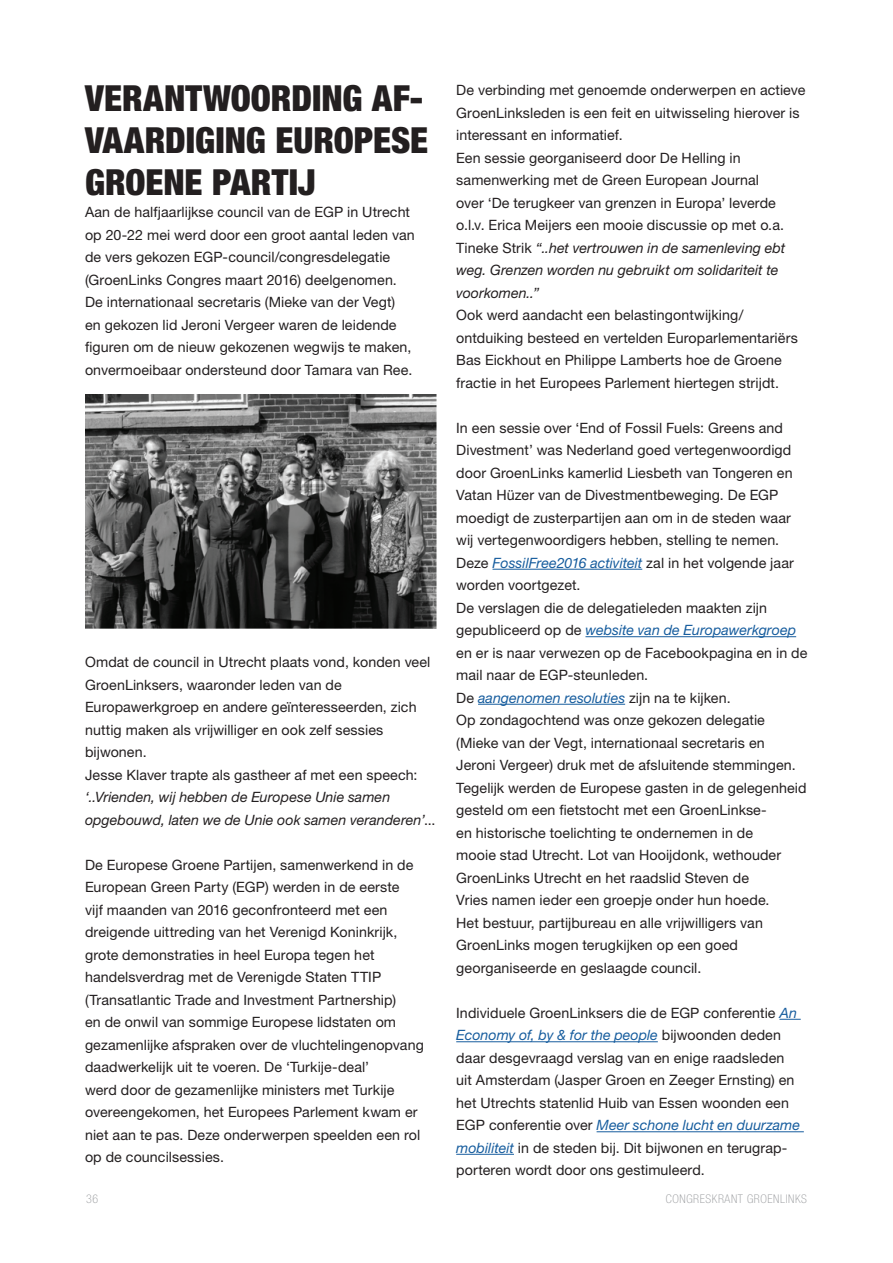
<style>
.page{position:relative;width:893px;height:1263px;background:#fff}
.page>*{position:absolute;margin:0;border:0;box-sizing:border-box;transform-origin:0 0}
.t1{font:900 condensed 36px/42px "Helvetica Neue LT Std";color:#231f20}
.t2{font:14.25px/22.5px "Helvetica Neue LT Std";letter-spacing:.005em;color:#231f20}
.t3{font:italic 14.25px/22.5px "Helvetica Neue LT";color:#231f20}
.t4{font:italic 14.25px "Helvetica Neue LT";color:#175d9e}
.t5{font:100 condensed 12px "Helvetica Neue LT Std";letter-spacing:.05em;color:#939598}
.s1{font-family:"Helvetica Neue LT Std";font-style:normal}
.s2{font-family:"Helvetica Neue LT";font-style:italic;color:#175d9e}
.s3{font-family:"Helvetica Neue LT Std";font-style:normal;color:#231f20}
</style>
<div class="page">
<img style="left:85px;top:395px;width:352px;height:233px">
<hr style="left:492px;top:569px;width:150px;height:1px;background:#175d9e">
<hr style="left:585px;top:636px;width:211px;height:1px;background:#175d9e">
<hr style="left:478px;top:704px;width:147px;height:1px;background:#175d9e">
<svg style="left:779px;top:1019px;width:22px;height:1px"></svg>
<hr style="left:456px;top:1041px;width:202px;height:1px;background:#175d9e">
<hr style="left:597px;top:1131px;width:207px;height:1px;background:#175d9e">
<hr style="left:456px;top:1154px;width:58px;height:1px;background:#175d9e">
<h1 class="t1" style="left:85px;top:76px;width:345px">VERANTWOORDING AF-<br>VAARDIGING EUROPESE<br>GROENE PARTIJ</h1>
<p class="t2" style="left:85px;top:201px;width:331px">Aan de halfjaarlijkse council van de EGP in Utrecht op 20-22 mei werd door een groot aantal leden van de vers gekozen EGP-council/congresdelegatie (GroenLinks Congres maart 2016) deelgenomen.<br>De internationaal secretaris (Mieke van der Vegt)<br>en gekozen lid Jeroni Vergeer waren de leidende figuren om de nieuw gekozenen wegwijs te maken, onvermoeibaar ondersteund door Tamara van Ree.</p>
<p class="t2" style="left:85px;top:651px;width:347px">Omdat de council in Utrecht plaats vond, konden veel GroenLinksers, waaronder leden van de Europawerkgroep en andere geïnteresseerden, zich nuttig maken als vrijwilliger en ook zelf sessies bijwonen.<br>Jesse Klaver trapte als gastheer af met een speech:</p>
<p class="t3" style="left:85px;top:786px;width:352px">‘..Vrienden, wij hebben de Europese Unie samen opgebouwd, laten we de Unie ook samen veranderen’<span class="s1">...</span></p>
<p class="t2" style="left:85px;top:853px;width:340px">De Europese Groene Partijen, samenwerkend in de European Green Party (EGP) werden in de eerste<br>vijf maanden van 2016 geconfronteerd met een dreigende uittreding van het Verenigd Koninkrijk, grote demonstraties in heel Europa tegen het handelsverdrag met de Verenigde Staten TTIP (Transatlantic Trade and Investment Partnership)<br>en de onwil van sommige Europese lidstaten om gezamenlijke afspraken over de vluchtelingenopvang daadwerkelijk uit te voeren. De ‘Turkije-deal’<br>werd door de gezamenlijke ministers met Turkije overeengekomen, het Europees Parlement kwam er niet aan te pas. Deze onderwerpen speelden een rol op de councilsessies.</p>
<p class="t2" style="left:456px;top:79px;width:351px">De verbinding met genoemde onderwerpen en actieve GroenLinksleden is een feit en uitwisseling hierover is interessant en informatief.<br>Een sessie georganiseerd door De Helling in samenwerking met de Green European Journal<br>over ‘De terugkeer van grenzen in Europa’ leverde o.l.v. Erica Meijers een mooie discussie op met o.a.</p>
<p class="t3" style="left:456px;top:236px;width:330px"><span class="s1">Tineke Strik</span> “..het vertrouwen in de samenleving ebt weg. Grenzen worden nu gebruikt om solidariteit te voorkomen..”</p>
<p class="t2" style="left:456px;top:304px;width:343px">Ook werd aandacht een belastingontwijking/ ontduiking besteed en vertelden Europarlementariërs Bas Eickhout en Philippe Lamberts hoe de Groene fractie in het Europees Parlement hiertegen strijdt.</p>
<p class="t2" style="left:456px;top:416px;width:339px">In een sessie over ‘End of Fossil Fuels: Greens and Divestment’ was Nederland goed vertegenwoordigd door GroenLinks kamerlid Liesbeth van Tongeren en Vatan Hüzer van de Divestmentbeweging. De EGP moedigt de zusterpartijen aan om in de steden waar wij vertegenwoordigers hebben, stelling te nemen.<br>Deze <span class="s2">FossilFree2016 activiteit</span> zal in het volgende jaar worden voortgezet.<br>De verslagen die de delegatieleden maakten zijn</p>
<p class="t4" style="left:456px;top:622px;width:341px"><span class="s3">gepubliceerd op de</span> website van de Europawerkgroep</p>
<p class="t2" style="left:456px;top:641px;width:353px">en er is naar verwezen op de Facebookpagina en in de mail naar de EGP-steunleden.</p>
<p class="t4" style="left:456px;top:689px;width:276px"><span class="s3">De</span> aangenomen resoluties <span class="s3">zijn na te kijken.</span></p>
<p class="t2" style="left:456px;top:709px;width:352px">Op zondagochtend was onze gekozen delegatie (Mieke van der Vegt, internationaal secretaris en Jeroni Vergeer) druk met de afsluitende stemmingen.<br>Tegelijk werden de Europese gasten in de gelegenheid gesteld om een fietstocht met een GroenLinkse-<br>en historische toelichting te ondernemen in de<br>mooie stad Utrecht. Lot van Hooijdonk, wethouder GroenLinks Utrecht en het raadslid Steven de<br>Vries namen ieder een groepje onder hun hoede.<br>Het bestuur, partijbureau en alle vrijwilligers van GroenLinks mogen terugkijken op een goed georganiseerde en geslaagde council.</p>
<p class="t2" style="left:456px;top:1001px;width:342px">Individuele GroenLinksers die de EGP conferentie <span class="s2">An</span></p>
<p class="t4" style="left:456px;top:1027px;width:326px">Economy of, by &amp; for the people <span class="s3">bijwoonden deden</span></p>
<p class="t2" style="left:456px;top:1046px;width:340px">daar desgevraagd verslag van en enige raadsleden uit Amsterdam (Jasper Groen en Zeeger Ernsting) en het Utrechts statenlid Huib van Essen woonden een</p>
<p class="t4" style="left:456px;top:1117px;width:345px"><span class="s3">EGP conferentie over</span> Meer schone lucht en duurzame</p>
<p class="t2" style="left:456px;top:1136px;width:333px"><span class="s2">mobiliteit</span> in de steden bij. Dit bijwonen en terugrap&shy;porteren wordt door ons gestimuleerd.</p>
<p class="t5" style="left:86px;top:1192px;width:14px">36</p>
<p class="t5" style="left:666px;top:1192px;width:143px">CONGRESKRANT GROENLINKS</p>
</div>
